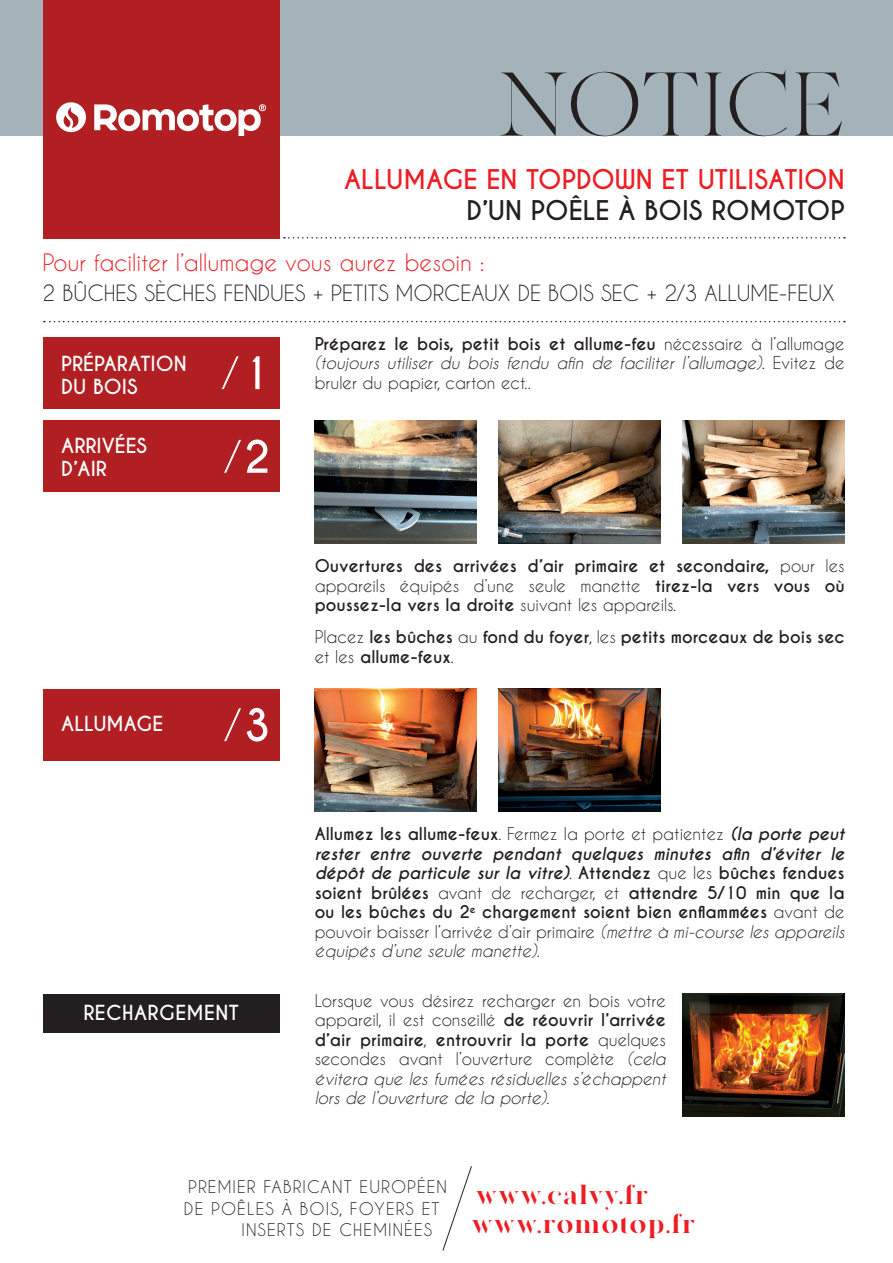
<style>
.page{position:relative;width:893px;height:1263px;background:#fff}
.page>*{position:absolute;margin:0;border:0;box-sizing:border-box;transform-origin:0 0}
.t1{font:300 89.85px "MADE Canvas";letter-spacing:-.02em;color:#231f20}
.t2{font:900 26.1px/29.4px "MADE Canvas";letter-spacing:.06em;color:#ee1d23}
.t3{font:700 25.5px "Caviar Dreams";color:#ee1d23}
.t4{font:700 25.5px "Caviar Dreams";color:#231f20}
.t5{font:22.5px "Caviar Dreams";color:#ee1d23}
.t6{font:21px "Caviar Dreams";color:#231f20}
.t7{font:700 19.5px/23.4px "Caviar Dreams";color:#fff}
.t8{font:700 19.5px "Caviar Dreams";letter-spacing:.02em;color:#fff}
.t9{font:700 16.5px/19.5px "Caviar Dreams";color:#231f20;text-align:justify}
.t10{font:16.5px/19.5px "Caviar Dreams";color:#231f20;text-align:justify}
.t11{font:16.35px "Caviar Dreams";letter-spacing:.07em;color:#231f20}
.s1{font-weight:700}
.s2{font-style:italic}
.s3{font-weight:400}
.s4{font-weight:400;font-style:italic}
</style>
<div class="page">
<div style="left:0;top:0;width:893px;height:136px;background:#a4b3b9"></div>
<svg style="left:442px;top:1166px;width:30px;height:85px"></svg>
<div style="left:43px;top:0;width:236px;height:239px;background:#b21f23"></div>
<div style="left:43px;top:337px;width:236px;height:71px;background:#b21f23"></div>
<div style="left:43px;top:420px;width:236px;height:72px;background:#b21f23"></div>
<div style="left:43px;top:689px;width:236px;height:71px;background:#b21f23"></div>
<div style="left:43px;top:994px;width:236px;height:39px;background:#231f20"></div>
<img style="left:315px;top:420px;width:162px;height:123px">
<img style="left:315px;top:689px;width:162px;height:123px">
<img style="left:683px;top:994px;width:162px;height:122px">
<img style="left:499px;top:420px;width:162px;height:123px">
<img style="left:499px;top:689px;width:162px;height:123px">
<img style="left:683px;top:420px;width:162px;height:123px">
<svg style="left:56px;top:102px;width:210px;height:34px"></svg>
<svg style="left:284px;top:237px;width:561px;height:2px"></svg>
<svg style="left:44px;top:321px;width:801px;height:1px"></svg>
<svg style="left:222px;top:356px;width:38px;height:33px"></svg>
<svg style="left:224px;top:439px;width:43px;height:34px"></svg>
<svg style="left:224px;top:708px;width:43px;height:33px"></svg>
<h1 class="t1" style="left:498px;top:56px;width:348px">NOTICE</h1>
<h3 class="t3" style="left:344px;top:164px;width:502px">ALLUMAGE EN TOPDOWN ET UTILISATION</h3>
<h3 class="t4" style="left:467px;top:195px;width:380px">D’UN POÊLE À BOIS ROMOTOP</h3>
<h3 class="t5" style="left:43px;top:249px;width:443px">Pour faciliter l’allumage vous aurez besoin :</h3>
<p class="t6" style="left:43px;top:281px;width:794px">2 BÛCHES SÈCHES FENDUES + PETITS MORCEAUX DE BOIS SEC + 2/3 ALLUME-FEUX</p>
<p class="t10" style="left:315px;top:333px;width:531px"><span class="s1">Préparez le bois, petit bois et allume-feu</span> nécessaire à l’allumage <span class="s2">(toujours utiliser du bois fendu afin de faciliter l’allumage).</span> Evitez de bruler du papier, carton ect..</p>
<p class="t7" style="left:61px;top:352px;width:127px">PRÉPARATION<br>DU BOIS</p>
<p class="t7" style="left:61px;top:435px;width:87px">ARRIVÉES<br>D’AIR</p>
<p class="t7" style="left:61px;top:713px;width:104px">ALLUMAGE</p>
<p class="t8" style="left:83px;top:1001px;width:157px">RECHARGEMENT</p>
<p class="t9" style="left:315px;top:557px;width:532px">Ouvertures des arrivées d’air primaire et secondaire, <span class="s3">pour les appareils équipés d’une seule manette</span> tirez-la vers vous où poussez-la vers la droite <span class="s3">suivant les appareils.</span></p>
<p class="t9" style="left:315px;top:628px;width:531px"><span class="s3">Placez</span> les bûches <span class="s3">au</span> fond du foyer<span class="s3">, les</span> petits morceaux de bois sec <span class="s3">et les</span> allume-feux<span class="s3">.</span></p>
<p class="t9" style="left:315px;top:825px;width:531px">Allumez les allume-feux<span class="s3">. Fermez la porte et patientez</span> <span class="s2">(la porte peut rester entre ouverte pendant quelques minutes afin d’éviter le dépôt de particule sur la vitre)</span><span class="s3">.</span> Attendez <span class="s3">que les</span> bûches fendues soient brûlées <span class="s3">avant de recharger, et</span> attendre 5/10 min que la ou les bûches du 2<sup>e</sup> chargement soient bien enflammées <span class="s3">avant de pouvoir baisser l’arrivée d’air primaire</span> <span class="s4">(mettre à mi-course les appareils équipés d’une seule manette)</span><span class="s3">.</span></p>
<p class="t10" style="left:315px;top:990px;width:353px">Lorsque vous désirez recharger en bois votre appareil, il est conseillé <span class="s1">de réouvrir l’arrivée d’air primaire</span>, <span class="s1">entrouvrir la porte</span> quelques secondes avant l’ouverture complète <span class="s2">(cela évitera que les fumées résiduelles s’échappent lors de l’ouverture de la porte)</span>.</p>
<p class="t11" style="left:188px;top:1177px;width:260px">PREMIER FABRICANT EUROPÉEN</p>
<p class="t11" style="left:184px;top:1198px;width:257px">DE POÊLES À BOIS, FOYERS ET</p>
<p class="t11" style="left:241px;top:1220px;width:192px">INSERTS DE CHEMINÉES</p>
<h2 class="t2" style="left:472px;top:1182px;width:225px">www.calvy.fr www.romotop.fr</h2>
</div>
